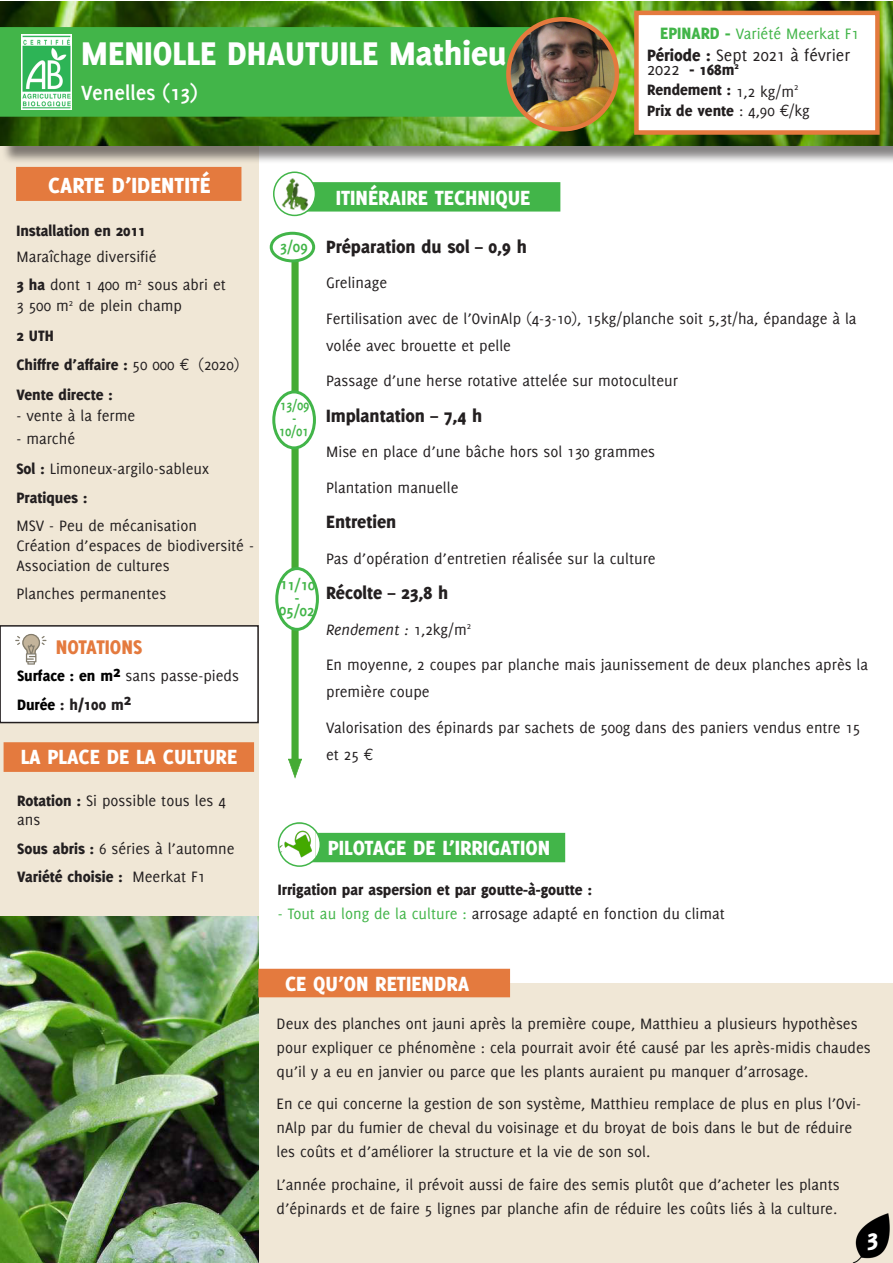
<style>
.page{position:relative;width:893px;height:1263px;background:#fff}
.page>*{position:absolute;margin:0;border:0;box-sizing:border-box;transform-origin:0 0}
.Titre{font:800 36px "Delicious";color:#fff}
.CORPS_DE_TEXTE{font:800 25.5px "Delicious";color:#fff}
.CORPS_DE_TEXTE-2{font:800 24px "Delicious";color:#fff}
.CORPS_DE_TEXTE-3{font:800 22.5px "Delicious";color:#fff}
.Titre-2{font:700 22.5px "Delicious";color:#fff}
.CORPS_DE_TEXTE-4{font:800 21.6px "Delicious";color:#e47a3e}
.CORPS_DE_TEXTE-5{font:800 19.5px "Delicious";color:#231f20}
.CORPS_DE_TEXTE-6{font:18px/13.5px "Delicious";color:#231f20}
.CORPS_DE_TEXTE-7{font:16.5px/24px "Delicious";color:#231f20}
.CORPS_DE_TEXTE-8{font:800 16.5px/21px "Delicious";color:#231f20}
.CORPS_DE_TEXTE-9{font:16.5px "Delicious";color:#42b549}
.Sous-titre_petit{font:16.5px "Delicious";color:#231f20}
.Sous-titre_petit-2{font:800 16.5px "Delicious";color:#231f20}
.CORPS_DE_TEXTE-10{font:italic 16.5px "Delicious";color:#231f20}
.CORPS_DE_TEXTE-11{font:700 16.5px "Delicious";color:#42b549}
.CORPS_DE_TEXTE-12{font:700 15px "Delicious";color:#42b549;scale:.91 1}
.s1{font-weight:800;font-size:18px}
.s2{font-weight:800}
.s3{font-weight:800;font-size:16.5px}
.s4{font-weight:400}
.s5{font-weight:800;color:#000}
.s6{color:#000}
.s7{font-style:normal}
.s8{color:#42b549}
</style>
<div class="page">
<div style="left:0;top:129px;width:259px;height:1118px;background:#f0e7d6"></div>
<img style="left:0;top:916px;width:259px;height:347px">
<div style="left:2px;top:3px;width:891px;height:161px;background:#231f20;opacity:.55"></div>
<img style="left:0;top:1px;width:892px;height:145px">
<div style="left:259px;top:984px;width:633px;height:279px;background:#f0e7d6"></div>
<img style="left:852px;top:1211px;width:41px;height:52px">
<div style="left:16px;top:167px;width:225px;height:34px;background:#e47a3e"></div>
<div style="left:258px;top:969px;width:252px;height:28px;background:#e47a3e"></div>
<div style="left:0;top:626px;width:258px;height:96px;background:#fff"></div>
<div style="left:0;top:625px;width:259px;height:98px;border:2px solid #231f20"></div>
<svg style="left:15px;top:634px;width:31px;height:31px"></svg>
<div style="left:7px;top:745px;width:244px;height:24px;background:#e47a3e"></div>
<div style="left:4px;top:742px;width:250px;height:30px;border:6px solid #e47a3e"></div>
<div style="left:309px;top:182px;width:251px;height:30px;background:#42b549"></div>
<svg style="left:274px;top:172px;width:41px;height:43px"></svg>
<img style="left:309px;top:181px;width:1px;height:28px">
<img style="left:279px;top:178px;width:30px;height:34px">
<div style="left:273px;top:171px;width:43px;height:45px;border:2px solid #42b549;border-radius:50%"></div>
<div style="left:636px;top:13px;width:241px;height:119px;background:#fff"></div>
<div style="left:634px;top:11px;width:246px;height:124px;border:4px solid #e47a3e"></div>
<svg style="left:271px;top:233px;width:43px;height:28px"></svg>
<div style="left:280px;top:241px;width:34px;height:20px;background:#fff"></div>
<div style="left:270px;top:232px;width:45px;height:30px;border:3px solid #42b549;border-radius:50%"></div>
<div style="left:275px;top:567px;width:44px;height:64px;border:3px solid #42b549;border-radius:50%"></div>
<div style="left:2px;top:30px;width:572px;height:84px;background:#42b549"></div>
<div style="left:0;top:27px;width:577px;height:90px;border:6px solid #42b549"></div>
<img style="left:22px;top:34px;width:50px;height:75px">
<img style="left:508px;top:19px;width:109px;height:110px">
<div style="left:506px;top:17px;width:113px;height:114px;border:4px solid #e47a3e;border-radius:50%"></div>
<div style="left:272px;top:390px;width:44px;height:59px;border:3px solid #42b549;border-radius:50%"></div>
<div style="left:315px;top:833px;width:250px;height:29px;background:#42b549"></div>
<svg style="left:279px;top:823px;width:41px;height:43px"></svg>
<img style="left:279px;top:823px;width:36px;height:43px">
<div style="left:278px;top:822px;width:43px;height:45px;border:2px solid #42b549;border-radius:50%"></div>
<svg style="left:275px;top:249px;width:41px;height:530px"></svg>
<p class="Titre" style="left:81px;top:32px;width:427px">MENIOLLE DHAUTUILE Mathieu</p>
<p class="Titre-2" style="left:81px;top:79px;width:118px">Venelles (13)</p>
<p class="CORPS_DE_TEXTE-2" style="left:48px;top:171px;width:164px">CARTE D’IDENTITÉ</p>
<p class="CORPS_DE_TEXTE-3" style="left:336px;top:184px;width:196px">ITINÉRAIRE TECHNIQUE</p>
<p class="CORPS_DE_TEXTE-9" style="left:660px;top:25px;width:200px"><span class="s1">EPINARD -</span> Variété Meerkat F1</p>
<p class="CORPS_DE_TEXTE-6" style="left:647px;top:48px;width:205px"><span class="s2">Période :</span> Sept 2021 à février<br>2022 <span class="s2">-</span> <span class="s3">168m</span><sup>2</sup></p>
<p class="CORPS_DE_TEXTE-8" style="left:647px;top:79px;width:164px">Rendement : <span class="s4">1,2 kg/m</span><sup>2<br></sup>Prix de vente <span class="s4">: 4,90 ¤/kg</span></p>
<p class="Sous-titre_petit-2" style="left:16px;top:221px;width:131px">Installation en 2011</p>
<p class="Sous-titre_petit" style="left:16px;top:247px;width:142px">Maraîchage diversifié</p>
<p class="CORPS_DE_TEXTE-7" style="left:16px;top:274px;width:211px;line-height:21px"><span class="s2">3 ha</span> dont 1 400 m<sup>2</sup> sous abri et<br>3 500 m<sup>2</sup> de plein champ</p>
<p class="CORPS_DE_TEXTE-8" style="left:16px;top:324px;width:39px">2 UTH</p>
<p class="CORPS_DE_TEXTE-8" style="left:16px;top:354px;width:224px">Chiffre d’affaire : <span class="s4">50 000 ¤ (2020)</span></p>
<p class="CORPS_DE_TEXTE-8" style="left:16px;top:383px;width:98px">Vente directe :</p>
<p class="CORPS_DE_TEXTE-7" style="left:16px;top:403px;width:120px">- vente à la ferme</p>
<p class="CORPS_DE_TEXTE-7" style="left:16px;top:426px;width:60px">- marché</p>
<p class="CORPS_DE_TEXTE-7" style="left:16px;top:456px;width:194px"><span class="s2">Sol :</span> Limoneux-argilo-sableux</p>
<p class="CORPS_DE_TEXTE-8" style="left:16px;top:487px;width:72px">Pratiques :</p>
<p class="CORPS_DE_TEXTE-7" style="left:16px;top:516px;width:239px;line-height:19.8px">MSV - Peu de mécanisation<br>Création d’espaces de biodiversité -<br>Association de cultures</p>
<p class="CORPS_DE_TEXTE-7" style="left:16px;top:582px;width:151px">Planches permanentes</p>
<p class="CORPS_DE_TEXTE-4" style="left:56px;top:634px;width:88px">NOTATIONS</p>
<p class="CORPS_DE_TEXTE-7" style="left:17px;top:664px;width:223px"><span class="s5">Surface : en m</span><sup>2</sup> sans passe-pieds</p>
<p class="CORPS_DE_TEXTE-8" style="left:17px;top:693px;width:116px"><span class="s6">Durée</span> : h/100 m2</p>
<p class="CORPS_DE_TEXTE-3" style="left:21px;top:744px;width:218px">LA PLACE DE LA CULTURE</p>
<p class="CORPS_DE_TEXTE-7" style="left:17px;top:790px;width:210px;line-height:19.8px"><span class="s2">Rotation :</span> Si possible tous les 4 ans</p>
<p class="CORPS_DE_TEXTE-7" style="left:17px;top:836px;width:219px"><span class="s2">Sous abris :</span> 6 séries à l’automne</p>
<p class="CORPS_DE_TEXTE-8" style="left:17px;top:866px;width:190px">Variété choisie : <span class="s4">Meerkat F1</span></p>
<p class="CORPS_DE_TEXTE-11" style="left:280px;top:237px;width:30px">3/09</p>
<p class="CORPS_DE_TEXTE-12" style="left:280px;top:396px;width:34px;rotate:2deg">13/09</p>
<p class="CORPS_DE_TEXTE-12" style="left:279px;top:422px;width:34px;rotate:2deg">10/01</p>
<p class="CORPS_DE_TEXTE-11" style="left:280px;top:574px;width:37px;rotate:2deg">11/10</p>
<p class="CORPS_DE_TEXTE-11" style="left:279px;top:600px;width:37px;rotate:2deg">05/02</p>
<p class="CORPS_DE_TEXTE-5" style="left:326px;top:235px;width:202px">Préparation du sol – 0,9 h</p>
<p class="CORPS_DE_TEXTE-7" style="left:326px;top:271px;width:62px">Grelinage</p>
<p class="CORPS_DE_TEXTE-7" style="left:326px;top:305px;width:532px;line-height:27px">Fertilisation avec de l’OvinAlp (4-3-10), 15kg/planche soit 5,3t/ha, épandage à la volée avec brouette et pelle</p>
<p class="CORPS_DE_TEXTE-7" style="left:326px;top:369px;width:353px">Passage d’une herse rotative attelée sur motoculteur</p>
<p class="CORPS_DE_TEXTE-5" style="left:326px;top:404px;width:158px">Implantation – 7,4 h</p>
<p class="CORPS_DE_TEXTE-7" style="left:326px;top:440px;width:330px">Mise en place d’une bâche hors sol 130 grammes</p>
<p class="CORPS_DE_TEXTE-7" style="left:326px;top:475px;width:134px">Plantation manuelle</p>
<p class="CORPS_DE_TEXTE-5" style="left:326px;top:511px;width:72px">Entretien</p>
<p class="CORPS_DE_TEXTE-7" style="left:326px;top:546px;width:331px">Pas d’opération d’entretien réalisée sur la culture</p>
<p class="CORPS_DE_TEXTE-5" style="left:326px;top:582px;width:124px">Récolte – 23,8 h</p>
<p class="CORPS_DE_TEXTE-10" style="left:326px;top:620px;width:146px">Rendement : <span class="s7">1,2kg/m</span><sup>2</sup></p>
<p class="CORPS_DE_TEXTE-7" style="left:326px;top:651px;width:544px;line-height:27px">En moyenne, 2 coupes par planche mais jaunissement de deux planches après la première coupe</p>
<p class="CORPS_DE_TEXTE-7" style="left:326px;top:714px;width:536px;line-height:27px">Valorisation des épinards par sachets de 500g dans des paniers vendus entre 15 et 25 ¤</p>
<p class="CORPS_DE_TEXTE-3" style="left:328px;top:835px;width:224px">PILOTAGE DE L’IRRIGATION</p>
<p class="CORPS_DE_TEXTE-8" style="left:278px;top:879px;width:316px">Irrigation par aspersion et par goutte-à-goutte :</p>
<p class="CORPS_DE_TEXTE-7" style="left:278px;top:901px;width:449px"><span class="s8">- Tout au long de la culture :</span> arrosage adapté en fonction du climat</p>
<p class="CORPS_DE_TEXTE-3" style="left:285px;top:970px;width:186px">CE QU’ON RETIENDRA</p>
<p class="CORPS_DE_TEXTE-7" style="left:277px;top:1011px;width:596px">Deux des planches ont jauni après la première coupe, Matthieu a plusieurs hypothèses pour expliquer ce phénomène : cela pourrait avoir été causé par les après-midis chaudes qu’il y a eu en janvier ou parce que les plants auraient pu manquer d’arrosage.</p>
<p class="CORPS_DE_TEXTE-7" style="left:277px;top:1092px;width:586px">En ce qui concerne la gestion de son système, Matthieu remplace de plus en plus l’Ovi&shy;nAlp par du fumier de cheval du voisinage et du broyat de bois dans le but de réduire les coûts et d’améliorer la structure et la vie de son sol.</p>
<p class="CORPS_DE_TEXTE-7" style="left:277px;top:1172px;width:564px">L’année prochaine, il prévoit aussi de faire des semis plutôt que d’acheter les plants d’épinards et de faire 5 lignes par planche afin de réduire les coûts liés à la culture.</p>
<p class="CORPS_DE_TEXTE" style="left:867px;top:1223px;width:13px">3</p>
</div>
